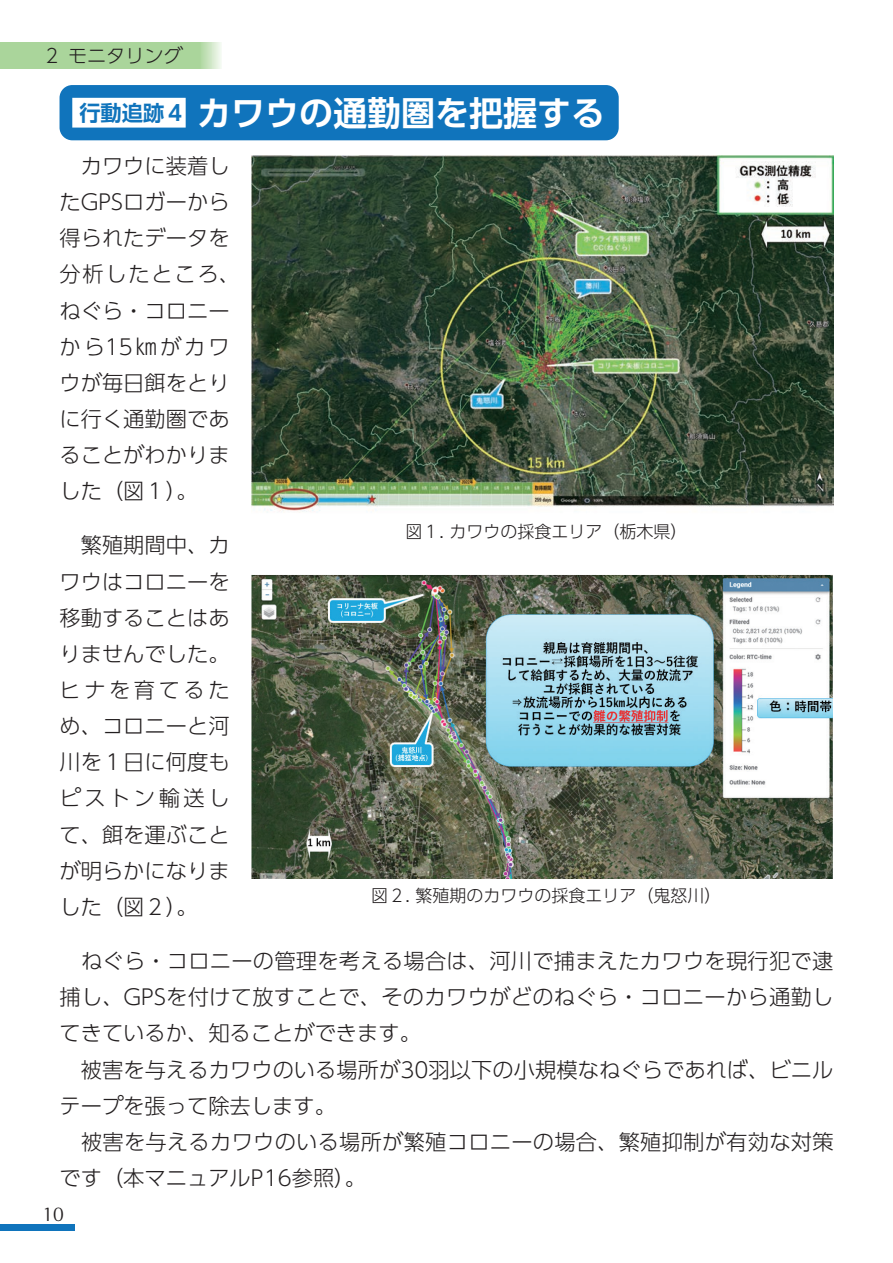
<style>
.page{position:relative;width:893px;height:1263px;background:#fff}
.page>*{position:absolute;margin:0;border:0;box-sizing:border-box;transform-origin:0 0}
.t1{font:700 34.05px "UD Shin Go Pro De";color:#fff}
.t2{font:300 21.3px/36.2px "UD Shin Go Pro";color:#231f20}
.t3{font:300 19.2px "UD Shin Go Pro";color:#231f20}
.t4{font:300 16.95px "UD Shin Go Pro";color:#231f20}
.t5{font:16.95px "Folk Pro";color:#231f20}
.s1{font-size:21.3px;color:#1074bc}
</style>
<div class="page">
<div style="left:60px;top:85px;width:559px;height:55px;background:#1074bc;border-radius:13px"></div>
<svg style="left:0;top:43px;width:221px;height:25px;background:#add69f"></svg>
<div style="left:72px;top:98px;width:114px;height:30px;background:#fff"></div>
<img style="left:251px;top:155px;width:582px;height:358px">
<img style="left:252px;top:574px;width:581px;height:304px">
<div style="left:0;top:1225px;width:74px;height:6px;background:#1074bc"></div>
<p class="t3" style="left:43px;top:40px;width:142px">２ モニタリング</p>
<p class="t1" style="left:79px;top:85px;width:527px"><span class="s1">行動追跡４</span>カワウの通勤圏を把握する</p>
<p class="t2" style="left:60px;top:147px;width:182px">　カワウに装着したGPSロガーから得られたデータを分析したところ、ねぐら・コロニーから15㎞がカワウが毎日餌をとりに行く通勤圏であることがわかりました（図１）。</p>
<p class="t2" style="left:60px;top:526px;width:172px;text-align:justify">　繁殖期間中、カワウはコロニーを移動することはありませんでした。</p>
<p class="t2" style="left:60px;top:671px;width:172px;text-align:justify">ヒナを育てるため、コロニーと河川を１日に何度もピストン輸送して、餌を運ぶことが明らかになりました（図２）。</p>
<p class="t2" style="left:60px;top:942px;width:775px;text-align:justify">　ねぐら・コロニーの管理を考える場合は、河川で捕まえたカワウを現行犯で逮捕し、GPSを付けて放すことで、そのカワウがどのねぐら・コロニーから通勤してきているか、知ることができます。</p>
<p class="t2" style="left:60px;top:1051px;width:775px">　被害を与えるカワウのいる場所が30羽以下の小規模なねぐらであれば、ビニルテープを張って除去します。</p>
<p class="t2" style="left:60px;top:1123px;width:776px">　被害を与えるカワウのいる場所が繁殖コロニーの場合、繁殖抑制が有効な対策です（本マニュアルP16参照）。</p>
<p class="t4" style="left:405px;top:518px;width:284px">図１. カワウの採食エリア（栃木県）</p>
<p class="t4" style="left:371px;top:881px;width:352px">図２. 繁殖期のカワウの採食エリア（鬼怒川）</p>
<p class="t5" style="left:42px;top:1200px;width:23px">10</p>
</div>
